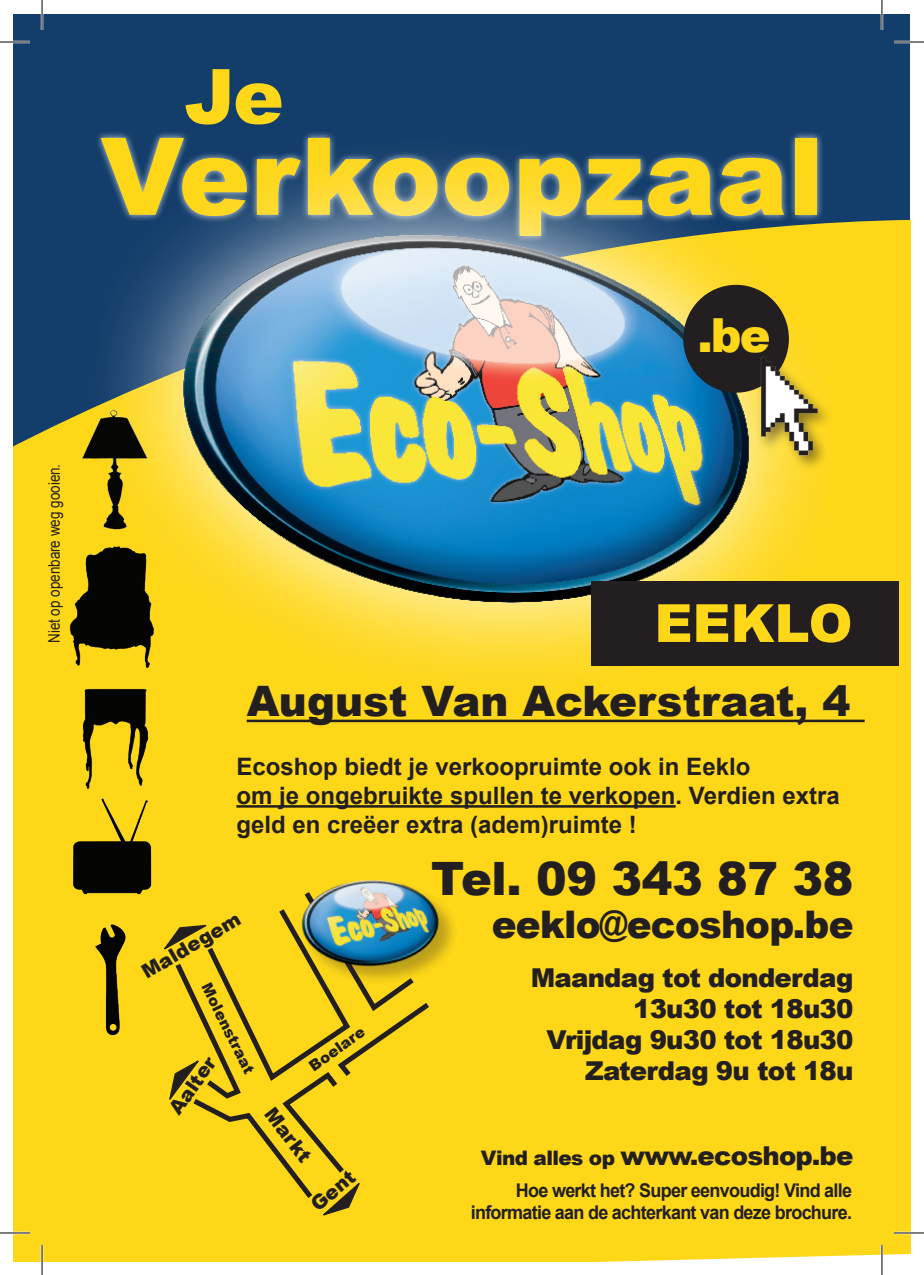
<style>
.page{position:relative;width:924px;height:1275px;background:#fff}
.page>*{position:absolute;margin:0;border:0;box-sizing:border-box;transform-origin:0 0}
.t1{font:900 107.4px "Arial";color:#fed718}
.t2{font:900 76px "Arial";color:#fed718}
.t3{font:900 52.6px "Arial";color:#fed718}
.t4{font:900 47px "Arial";color:#fed718}
.t5{font:900 46px "Arial";letter-spacing:-.01em;color:#231f20}
.t6{font:900 42px "Arial";color:#231f20}
.t7{font:900 38px "Arial";letter-spacing:-.02em;color:#231f20}
.t8{font:900 26px/31.2px "Arial";letter-spacing:-.03em;color:#231f20;text-align:right}
.t9{font:700 24px/28.8px "Arial";color:#231f20}
.t10{font:900 19.6px "Arial";color:#231f20}
.t11{font:700 18.8px/21.6px "Arial";letter-spacing:-.04em;color:#231f20;text-align:right;scale:.95 1}
.t12{font:16px "Arial";color:#231f20;scale:.84 1}
.t13{font:900 15.2px "Arial";color:#231f20}
.s1{font-size:20px}
</style>
<div class="page">
<div style="left:14px;top:14px;width:895px;height:531px;background:#133e6b"></div>
<div style="left:14px;top:219px;width:895px;height:1042px;background:#fed718"></div>
<div style="left:71px;top:119px;width:768px;height:575px;background:#fff;opacity:.94"></div>
<img style="left:166px;top:225px;width:600px;height:381px">
<div style="left:683px;top:285px;width:105px;height:108px;background:#231f20;border-radius:50%"></div>
<hr style="left:236px;top:805px;width:439px;height:2px;background:#231f20">
<img style="left:69px;top:406px;width:90px;height:136px">
<hr style="left:246px;top:719px;width:618px;height:3px;background:#231f20">
<img style="left:70px;top:679px;width:88px;height:95px">
<img style="left:64px;top:774px;width:100px;height:136px">
<img style="left:63px;top:543px;width:102px;height:136px">
<img style="left:88px;top:915px;width:52px;height:136px">
<div style="left:755px;top:352px;width:78px;height:119px;background:#231f20;opacity:.52"></div>
<img style="left:757px;top:355px;width:63px;height:103px">
<div style="left:591px;top:581px;width:307px;height:84px;background:#231f20"></div>
<div style="left:301px;top:877px;width:157px;height:107px;background:#231f20;opacity:.3"></div>
<img style="left:291px;top:863px;width:158px;height:118px">
<svg style="left:163px;top:886px;width:271px;height:331px;background:#dec225"></svg>
<hr style="left:0;top:41px;width:30px;height:2px;background:#fff">
<hr style="left:893px;top:41px;width:30px;height:2px;background:#fff">
<hr style="left:0;top:1231px;width:30px;height:3px;background:#fff">
<hr style="left:893px;top:1231px;width:30px;height:3px;background:#fff">
<hr style="left:41px;top:0;width:2px;height:30px;background:#fff">
<hr style="left:41px;top:1245px;width:2px;height:30px;background:#fff">
<hr style="left:880px;top:0;width:2px;height:30px;background:#fff">
<hr style="left:880px;top:1245px;width:2px;height:30px;background:#fff">
<hr style="left:0;top:42px;width:30px;height:1px;background:#000">
<hr style="left:893px;top:42px;width:30px;height:1px;background:#000">
<hr style="left:0;top:1232px;width:30px;height:1px;background:#000">
<hr style="left:893px;top:1232px;width:30px;height:1px;background:#000">
<hr style="left:42px;top:0;width:1px;height:30px;background:#000">
<hr style="left:42px;top:1245px;width:1px;height:30px;background:#000">
<hr style="left:881px;top:0;width:1px;height:30px;background:#000">
<hr style="left:881px;top:1245px;width:1px;height:30px;background:#000">
<h2 class="t2" style="left:184px;top:41px;width:101px">Je</h2>
<h1 class="t1" style="left:100px;top:98px;width:724px">Verkoopzaal</h1>
<h3 class="t4" style="left:697px;top:301px;width:75px">.be</h3>
<p class="t12" style="left:44px;top:643px;width:215px;rotate:-90deg">Niet op openbare weg gooien.</p>
<h3 class="t3" style="left:654px;top:585px;width:199px">EEKLO</h3>
<h3 class="t6" style="left:246px;top:670px;width:605px">August Van Ackerstraat, 4</h3>
<p class="t9" style="left:236px;top:753px;width:604px">Ecoshop biedt je verkoopruimte ook in Eeklo<br>om je ongebruikte spullen te verkopen. Verdien extra geld en creëer extra (adem)ruimte !</p>
<p class="t10" style="left:136px;top:961px;width:112px;rotate:-31deg">Maldegem</p>
<p class="t13" style="left:216px;top:979px;width:101px;rotate:64deg">Molenstraat</p>
<p class="t10" style="left:162px;top:1103px;width:67px;rotate:-54deg">Aalter</p>
<p class="t13" style="left:304px;top:1058px;width:66px;rotate:-35deg">Boelare</p>
<p class="t10" style="left:280px;top:1101px;width:64px;rotate:53deg">Markt</p>
<p class="t10" style="left:304px;top:1195px;width:53px;rotate:-40deg">Gent</p>
<h3 class="t5" style="left:431px;top:845px;width:423px">Tel. 09 343 87 38</h3>
<h3 class="t7" style="left:491px;top:897px;width:363px">eeklo@ecoshop.be</h3>
<p class="t8" style="left:530px;top:961px;width:324px">Maandag tot donderdag<br>13u30 tot 18u30<br>Vrijdag 9u30 tot 18u30<br>Zaterdag 9u tot 18u</p>
<p class="t8" style="left:480px;top:1139px;width:374px"><span class="s1">Vind alles op</span> www.ecoshop.be</p>
<p class="t11" style="left:470px;top:1180px;width:403px">Hoe werkt het? Super eenvoudig! Vind alle informatie aan de achterkant van deze brochure.</p>
</div>
